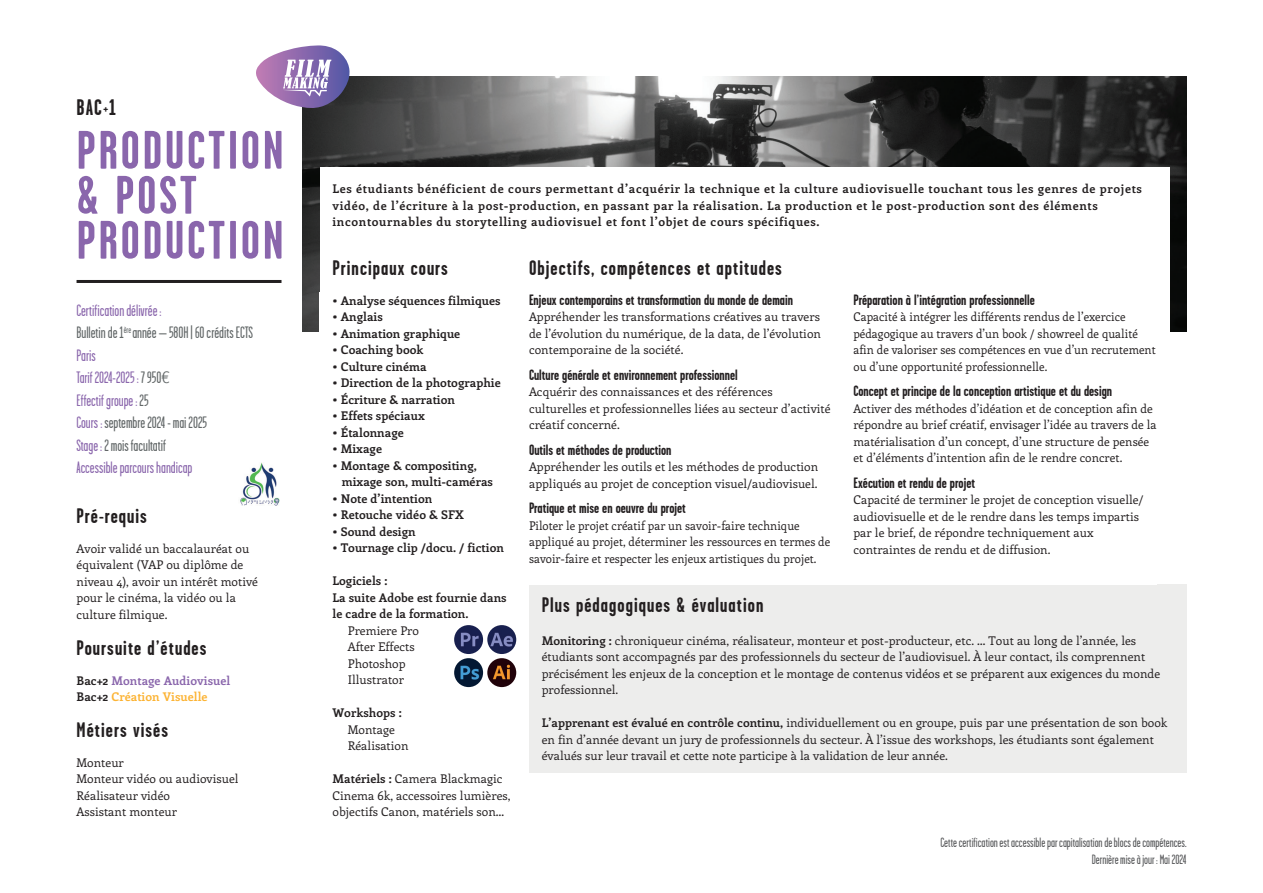
<style>
.page{position:relative;width:1263px;height:893px;background:#fff}
.page>*{position:absolute;margin:0;border:0;box-sizing:border-box;transform-origin:0 0}
.t1{font:700 54px/45px "Garage Gothic";letter-spacing:.05em;color:#8a66ac}
.t2{font:700 22.5px "Garage Gothic";color:#231f20}
.t3{font:700 21px "Garage Gothic";letter-spacing:.05em;color:#231f20}
.t4{font:16.5px/22.5px "Garage Gothic";color:#8a66ac}
.t5{font:700 15px "Garage Gothic";color:#231f20}
.t6{font:13.5px/16.5px "Garage Gothic";color:#57585a;text-align:right}
.t7{font:12px/16.5px "Enriqueta";color:#231f20}
.t8{font:700 12px/16.5px "Enriqueta";color:#231f20}
.t9{font:12px/16.5px "Enriqueta";color:#231f20;scale:.95 1}
.t10{font:700 12px/16.5px "Enriqueta";letter-spacing:.05em;color:#231f20}
.t11{font:700 12px/16.5px "Enriqueta";color:#8a66ac}
.s1{color:#616667}
.s2{font-family:"Helvetica Neue LT Com";font-weight:300;font-stretch:condensed;color:#616667}
.s3{color:#231f20}
.s4{color:#fcb333}
.s5{font-weight:700}
</style>
<div class="page">
<img style="left:303px;top:77px;width:883px;height:255px">
<div style="left:320px;top:168px;width:849px;height:203px;background:#fff"></div>
<img style="left:240px;top:463px;width:40px;height:42px">
<hr style="left:77px;top:280px;width:204px;height:3px;background:#231f20">
<div style="left:529px;top:584px;width:657px;height:189px;background:#ededec"></div>
<svg style="left:256px;top:45px;width:94px;height:64px"></svg>
<img style="left:454px;top:625px;width:29px;height:29px;border-radius:14px">
<img style="left:487px;top:625px;width:29px;height:29px;border-radius:14px">
<img style="left:487px;top:658px;width:29px;height:29px;border-radius:14px">
<img style="left:454px;top:658px;width:29px;height:29px;border-radius:14px">
<h2 class="t2" style="left:77px;top:95px;width:41px">BAC+1</h2>
<h1 class="t1" style="left:77px;top:128px;width:209px">PRODUCTION &amp; POST<br>PRODUCTION</h1>
<h3 class="t4" style="left:77px;top:299px;width:178px">Certification délivrée :<br><span class="s1">Bulletin de 1</span><sup>ère</sup> <span class="s1">année – 580H | 60 crédits ECTS<br></span>Paris<br>Tarif 2024-2025 :<span class="s1">7 950</span><span class="s2">€<br></span>Effectif groupe :<span class="s1">25<br></span>Cours : <span class="s1">septembre 2024 - mai 2025<br></span>Stage : <span class="s1">2 mois facultatif<br></span>Accessible parcours handicap</h3>
<h3 class="t3" style="left:77px;top:504px;width:72px">Pré-requis</h3>
<p class="t7" style="left:77px;top:539px;width:183px">Avoir validé un baccalauréat ou équivalent (VAP ou diplôme de niveau 4), avoir un intérêt motivé pour le cinéma, la vidéo ou la culture filmique.</p>
<h3 class="t3" style="left:77px;top:636px;width:131px">Poursuite d’études</h3>
<p class="t11" style="left:77px;top:671px;width:155px"><span class="s3">Bac+2</span> Montage Audiovisuel<br><span class="s3">Bac+2</span> <span class="s4">Création Visuelle</span></p>
<h3 class="t3" style="left:77px;top:718px;width:93px">Métiers visés</h3>
<p class="t7" style="left:77px;top:754px;width:163px">Monteur<br>Monteur vidéo ou audiovisuel<br>Réalisateur vidéo<br>Assistant monteur</p>
<p class="t10" style="left:333px;top:180px;width:811px">Les étudiants bénéficient de cours permettant d’acquérir la technique et la culture audiovisuelle touchant tous les genres de projets vidéo, de l’écriture à la post-production, en passant par la réalisation. La production et le post-production sont des éléments incontournables du storytelling audiovisuel et font l’objet de cours spécifiques.</p>
<h3 class="t3" style="left:333px;top:256px;width:117px">Principaux cours</h3>
<p class="t8" style="left:333px;top:292px;width:170px">• Analyse séquences filmiques</p>
<p class="t8" style="left:333px;top:308px;width:52px">• Anglais</p>
<p class="t8" style="left:333px;top:325px;width:129px">• Animation graphique</p>
<p class="t8" style="left:333px;top:341px;width:93px">• Coaching book</p>
<p class="t8" style="left:333px;top:358px;width:96px">• Culture cinéma</p>
<p class="t8" style="left:333px;top:374px;width:170px">• Direction de la photographie</p>
<p class="t8" style="left:333px;top:391px;width:124px">• Écriture &amp; narration</p>
<p class="t8" style="left:333px;top:407px;width:94px">• Effets spéciaux</p>
<p class="t8" style="left:333px;top:424px;width:73px">• Étalonnage</p>
<p class="t8" style="left:333px;top:440px;width:51px">• Mixage</p>
<p class="t8" style="left:342px;top:457px;width:153px;text-indent:-9px">• Montage &amp; compositing, mixage son, multi-caméras</p>
<p class="t8" style="left:333px;top:490px;width:101px">• Note d’intention</p>
<p class="t8" style="left:333px;top:506px;width:133px">• Retouche vidéo &amp; SFX</p>
<p class="t8" style="left:333px;top:523px;width:85px">• Sound design</p>
<p class="t8" style="left:333px;top:539px;width:173px">• Tournage clip /docu. / fiction</p>
<p class="t8" style="left:333px;top:572px;width:176px">Logiciels :<br>La suite Adobe est fournie dans le cadre de la formation.</p>
<p class="t7" style="left:348px;top:622px;width:73px">Premiere Pro<br>After Effects<br>Photoshop<br>Illustrator</p>
<p class="t8" style="left:333px;top:704px;width:71px">Workshops :</p>
<p class="t7" style="left:348px;top:721px;width:62px">Montage<br>Réalisation</p>
<p class="t7" style="left:333px;top:770px;width:180px"><span class="s5">Matériels :</span> Camera Blackmagic<br>Cinema 6k, accessoires lumières, objectifs Canon, matériels son…</p>
<h3 class="t3" style="left:529px;top:256px;width:254px">Objectifs, compétences et aptitudes</h3>
<p class="t5" style="left:529px;top:292px;width:265px">Enjeux contemporains et transformation du monde de demain</p>
<p class="t7" style="left:529px;top:308px;width:293px;text-align:justify">Appréhender les transformations créatives au travers de l’évolution du numérique, de la data, de l’évolution contemporaine de la société.</p>
<p class="t5" style="left:529px;top:367px;width:210px">Culture générale et environnement professionnel</p>
<p class="t7" style="left:529px;top:383px;width:303px">Acquérir des connaissances et des références culturelles et professionnelles liées au secteur d’activité créatif concerné.</p>
<p class="t5" style="left:529px;top:442px;width:144px">Outils et méthodes de production</p>
<p class="t7" style="left:529px;top:458px;width:291px">Appréhender les outils et les méthodes de production appliqués au projet de conception visuel/audiovisuel.</p>
<p class="t5" style="left:529px;top:500px;width:158px">Pratique et mise en oeuvre du projet</p>
<p class="t9" style="left:529px;top:517px;width:319px">Piloter le projet créatif par un savoir-faire technique appliqué au projet, déterminer les ressources en termes de savoir-faire et respecter les enjeux artistiques du projet.</p>
<p class="t5" style="left:853px;top:292px;width:183px">Préparation à l’intégration professionnelle</p>
<p class="t9" style="left:853px;top:308px;width:320px">Capacité à intégrer les différents rendus de l’exercice pédagogique au travers d’un book / showreel de qualité afin de valoriser ses compétences en vue d’un recrutement ou d’une opportunité professionnelle.</p>
<p class="t5" style="left:853px;top:383px;width:260px">Concept et principe de la conception artistique et du design</p>
<p class="t7" style="left:853px;top:400px;width:305px">Activer des méthodes d’idéation et de conception afin de répondre au brief créatif, envisager l’idée au travers de la matérialisation d’un concept, d’une structure de pensée et d’éléments d’intention afin de le rendre concret.</p>
<p class="t5" style="left:853px;top:475px;width:123px">Exécution et rendu de projet</p>
<p class="t7" style="left:853px;top:491px;width:292px">Capacité de terminer le projet de conception visuelle/ audiovisuelle et de le rendre dans les temps impartis par le brief, de répondre techniquement aux contraintes de rendu et de diffusion.</p>
<h3 class="t3" style="left:542px;top:593px;width:223px">Plus pédagogiques &amp; évaluation</h3>
<p class="t7" style="left:542px;top:632px;width:620px"><span class="s5">Monitoring :</span> chroniqueur cinéma, réalisateur, monteur et post-producteur, etc. … Tout au long de l’année, les étudiants sont accompagnés par des professionnels du secteur de l’audiovisuel. À leur contact, ils comprennent précisément les enjeux de la conception et le montage de contenus vidéos et se préparent aux exigences du monde professionnel.</p>
<p class="t7" style="left:542px;top:714px;width:627px"><span class="s5">L’apprenant est évalué en contrôle continu,</span> individuellement ou en groupe, puis par une présentation de son book en fin d’année devant un jury de professionnels du secteur. À l’issue des workshops, les étudiants sont également évalués sur leur travail et cette note participe à la validation de leur année.</p>
<p class="t6" style="left:940px;top:834px;width:247px">Cette certification est accessible par capitalisation de blocs de compétences.<br>Dernière mise à jour : Mai 2024</p>
</div>
